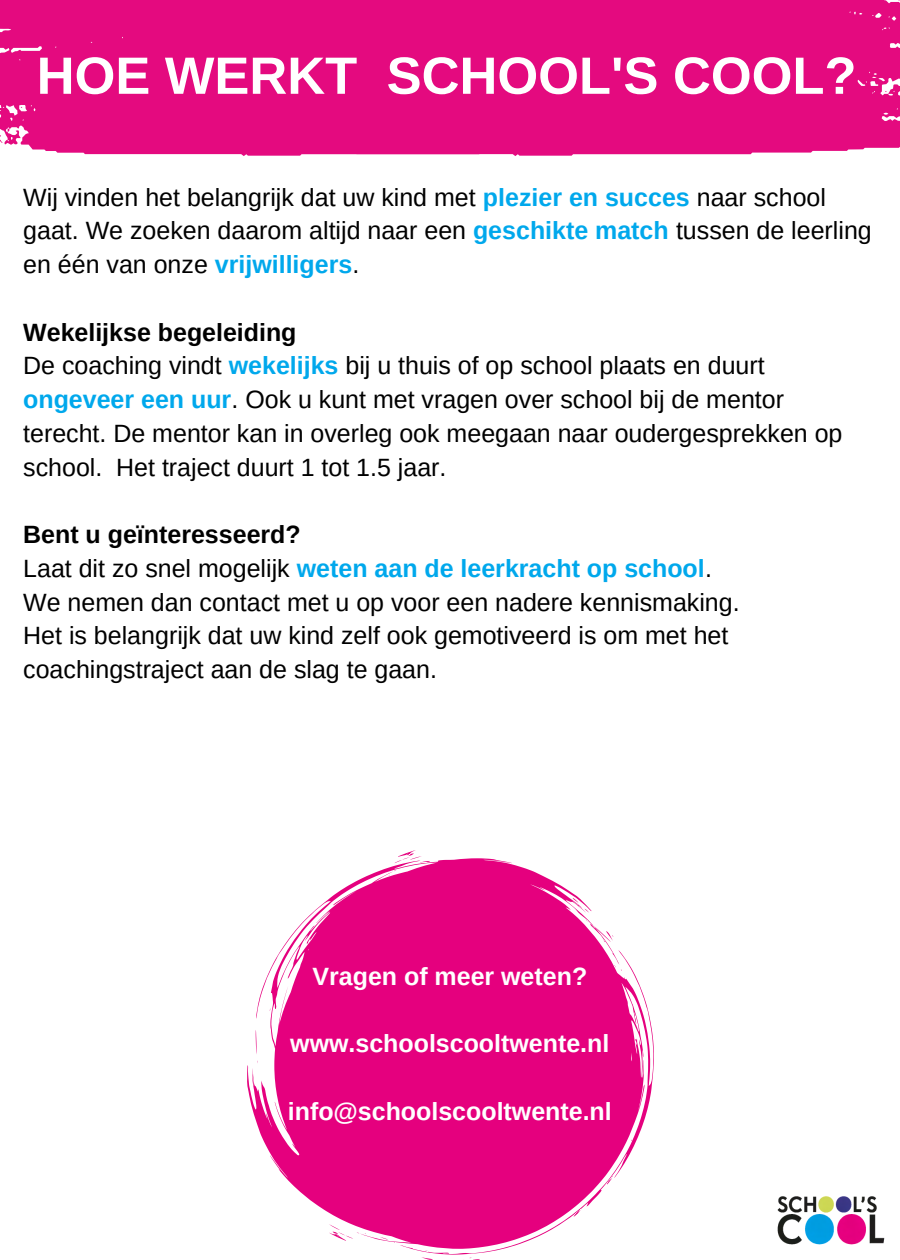
<style>
.page{position:relative;width:900px;height:1260px;background:#fff}
.page>*{position:absolute;margin:0;border:0;box-sizing:border-box;transform-origin:0 0}
.t1{font:700 52.5px "Arimo";color:#fff}
.t2{font:25px/33.8px "Arimo";color:#000}
.t3{font:700 25px "Arimo";color:#fff}
.s1{font-weight:700;color:#00a8ec}
.s2{font-weight:700}
</style>
<div class="page">
<div style="left:0;top:0;width:190px;height:155px;background:#e40a7f"></div>
<svg style="left:0;top:129px;width:9px;height:14px"></svg>
<div style="left:190px;top:0;width:710px;height:156px;background:#e40a7f"></div>
<svg style="left:253px;top:107px;width:3px;height:6px"></svg>
<svg style="left:212px;top:94px;width:4px;height:6px"></svg>
<svg style="left:196px;top:7px;width:4px;height:3px"></svg>
<svg style="left:222px;top:37px;width:16px;height:13px"></svg>
<svg style="left:224px;top:56px;width:4px;height:8px"></svg>
<svg style="left:185px;top:57px;width:31px;height:14px"></svg>
<svg style="left:230px;top:78px;width:4px;height:3px"></svg>
<svg style="left:269px;top:129px;width:12px;height:14px"></svg>
<svg style="left:247px;top:850px;width:407px;height:410px;fill:#e5007e"></svg>
<img style="left:777px;top:1196px;width:108px;height:49px">
<h1 class="t1" style="left:37px;top:46px;width:821px">HOE WERKT SCHOOL'S COOL?</h1>
<p class="t2" style="left:23px;top:180px;width:850px">Wij vinden het belangrijk dat uw kind met <span class="s1">plezier en succes</span> naar school gaat. We zoeken daarom altijd naar een <span class="s1">geschikte match</span> tussen de leerling en één van onze <span class="s1">vrijwilligers</span>.</p>
<p class="t2" style="left:23px;top:315px;width:821px"><span class="s2">Wekelijkse begeleiding<br></span>De coaching vindt <span class="s1">wekelijks</span> bij u thuis of op school plaats en duurt <span class="s1">ongeveer een uur</span>. Ook u kunt met vragen over school bij de mentor terecht. De mentor kan in overleg ook meegaan naar oudergesprekken op school. Het traject duurt 1 tot 1.5 jaar.</p>
<p class="t2" style="left:23px;top:518px;width:718px"><span class="s2">Bent u geïnteresseerd?<br></span>Laat dit zo snel mogelijk <span class="s1">weten aan de leerkracht op school</span>.<br>We nemen dan contact met u op voor een nadere kennismaking.<br>Het is belangrijk dat uw kind zelf ook gemotiveerd is om met het coachingstraject aan de slag te gaan.</p>
<p class="t3" style="left:313px;top:962px;width:276px">Vragen of meer weten?</p>
<p class="t3" style="left:290px;top:1030px;width:321px">www.schoolscooltwente.nl</p>
<p class="t3" style="left:288px;top:1097px;width:325px">info@schoolscooltwente.nl</p>
</div>
